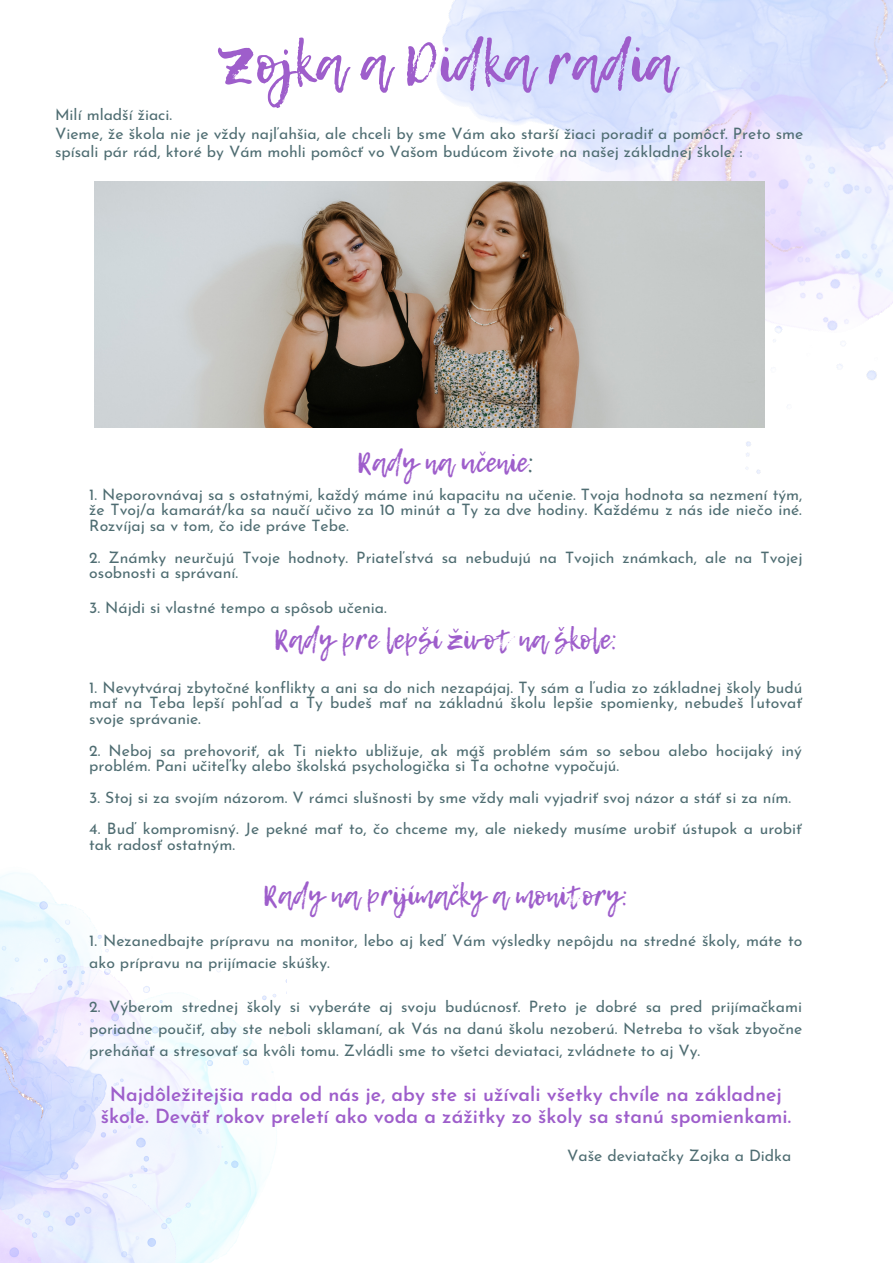
<style>
.page{position:relative;width:893px;height:1263px;background:#fff}
.page>*{position:absolute;margin:0;border:0;box-sizing:border-box;transform-origin:0 0}
.t1{font:54px "Lemon Tuesday";color:#9e5ecb}
.t2{font:27.75px "Lemon Tuesday";color:#9e5ecb}
.t3{font:600 19.5px/21.9px "Josefin Sans";color:#9e5ecb;text-align:center}
.t4{font:15.75px/15.8px "Josefin Sans";color:#4f6d72}
.s1{color:#4f6d72}
</style>
<div class="page">
<img style="left:272px;top:0;width:621px;height:474px">
<img style="left:0;top:872px;width:287px;height:391px">
<img style="left:95px;top:182px;width:669px;height:245px">
<p class="t1" style="left:218px;top:23px;width:457px">Zojka a Didka radia</p>
<p class="t4" style="left:55px;top:108px;width:119px">Milí mladší žiaci.</p>
<p class="t4" style="left:55px;top:126px;width:750px;line-height:18.6px">Vieme, že škola nie je vždy najľahšia, ale chceli by sme Vám ako starší žiaci poradiť a pomôcť. Preto sme spísali pár rád, ktoré by Vám mohli pomôcť vo Vašom budúcom živote na našej základnej škole. :</p>
<p class="t2" style="left:357px;top:441px;width:179px">Rady na učenie<span class="s1">:</span></p>
<p class="t4" style="left:89px;top:488px;width:714px;text-align:justify">1. Neporovnávaj sa s ostatnými, každý máme inú kapacitu na učenie. Tvoja hodnota sa nezmení tým, že Tvoj/a kamarát/ka sa naučí učivo za 10 minút a Ty za dve hodiny. Každému z nás ide niečo iné.<br>Rozvíjaj sa v tom, čo ide práve Tebe.</p>
<p class="t4" style="left:89px;top:551px;width:714px">2. Známky neurčujú Tvoje hodnoty. Priateľstvá sa nebudujú na Tvojich známkach, ale na Tvojej osobnosti a správaní.</p>
<p class="t4" style="left:89px;top:601px;width:299px">3. Nájdi si vlastné tempo a spôsob učenia.</p>
<p class="t2" style="left:274px;top:618px;width:346px">Rady pre lepší život na škole:</p>
<p class="t4" style="left:89px;top:681px;width:714px;text-align:justify">1. Nevytváraj zbytočné konflikty a ani sa do nich nezapájaj. Ty sám a ľudia zo základnej školy budú mať na Teba lepší pohľad a Ty budeš mať na základnú školu lepšie spomienky, nebudeš ľutovať svoje správanie.</p>
<p class="t4" style="left:89px;top:744px;width:714px">2. Neboj sa prehovoriť, ak Ti niekto ubližuje, ak máš problém sám so sebou alebo hocijaký iný problém. Pani učiteľky alebo školská psychologička si Ťa ochotne vypočujú.</p>
<p class="t4" style="left:89px;top:791px;width:703px">3. Stoj si za svojím názorom. V rámci slušnosti by sme vždy mali vyjadriť svoj názor a stáť si za ním.</p>
<p class="t4" style="left:89px;top:822px;width:714px">4. Buď kompromisný. Je pekné mať to, čo chceme my, ale niekedy musíme urobiť ústupok a urobiť tak radosť ostatným.</p>
<p class="t2" style="left:263px;top:874px;width:367px">Rady na prijímačky a monitory:</p>
<p class="t4" style="left:89px;top:931px;width:714px;line-height:21.9px">1. Nezanedbajte prípravu na monitor, lebo aj keď Vám výsledky nepôjdu na stredné školy, máte to ako prípravu na prijímacie skúšky.</p>
<p class="t4" style="left:89px;top:997px;width:714px;line-height:21.9px;text-align:justify">2. Výberom strednej školy si vyberáte aj svoju budúcnosť. Preto je dobré sa pred prijímačkami poriadne poučiť, aby ste neboli sklamaní, ak Vás na danú školu nezoberú. Netreba to však zbyočne preháňať a stresovať sa kvôli tomu. Zvládli sme to všetci deviataci, zvládnete to aj Vy.</p>
<p class="t3" style="left:101px;top:1085px;width:691px">Najdôležitejšia rada od nás je, aby ste si užívali všetky chvíle na základnej škole. Deväť rokov preletí ako voda a zážitky zo školy sa stanú spomienkami.</p>
<p class="t4" style="left:567px;top:1149px;width:225px">Vaše deviatačky Zojka a Didka</p>
</div>
